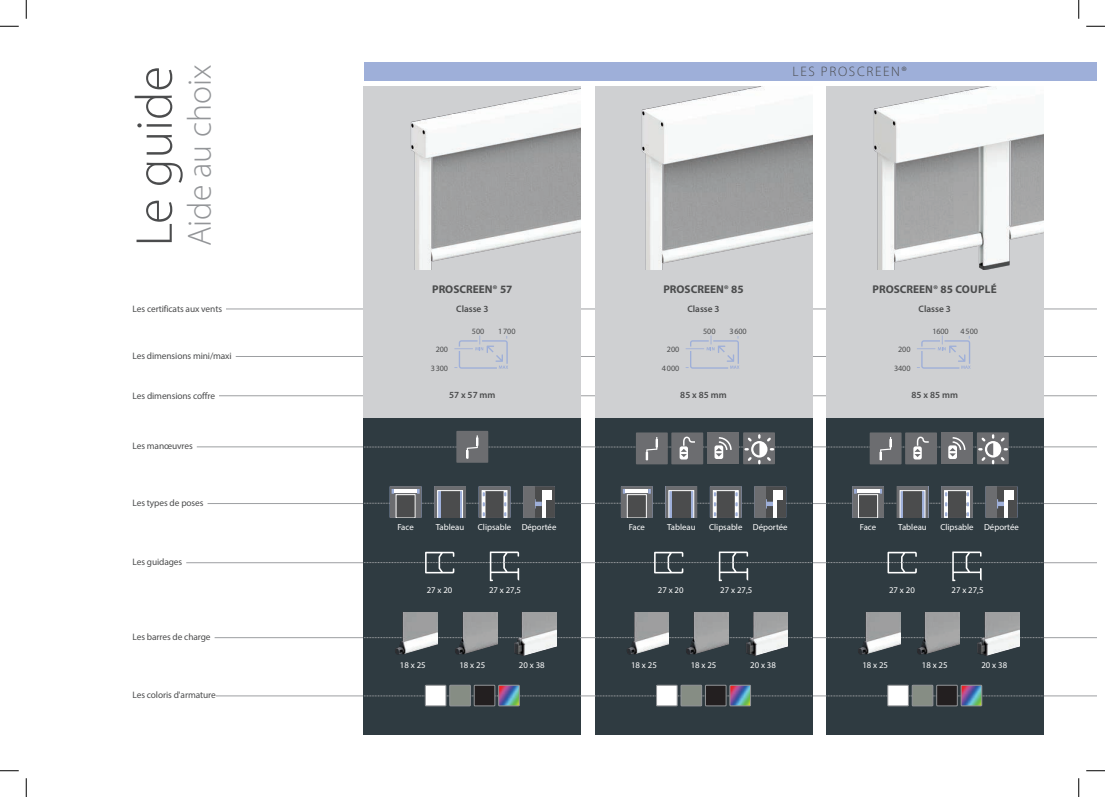
<style>
.page{position:relative;width:1105px;height:797px;background:#fff}
.page>*{position:absolute;margin:0;border:0;box-sizing:border-box;transform-origin:0 0}
.t1{font:300 52.25px "Myriad Pro";color:#4b4c4d}
.t2{font:300 33.62px "Myriad Pro";color:#939598}
.t3{font:300 13.75px "Myriad Pro";letter-spacing:.12em;color:#4b4c4d}
.t4{font:700 11.25px "Myriad Pro";color:#4b4c4d}
.t5{font:9.38px "Myriad Pro";letter-spacing:-.01em;color:#4b4c4d}
.t6{font:600 9.38px "Myriad Pro";color:#4b4c4d}
.t7{font:8.75px "Myriad Pro";color:#fff}
.t8{font:8.12px "Myriad Pro";letter-spacing:-.01em;color:#4b4c4d}
</style>
<div class="page">
<hr style="left:160px;top:309px;width:936px;height:1px;background:#9d9fa2">
<hr style="left:160px;top:356px;width:936px;height:1px;background:#9d9fa2">
<hr style="left:160px;top:395px;width:936px;height:1px;background:#9d9fa2">
<hr style="left:160px;top:446px;width:936px;height:1px;background:#9d9fa2">
<hr style="left:160px;top:503px;width:936px;height:1px;background:#9d9fa2">
<hr style="left:160px;top:562px;width:936px;height:1px;background:#9d9fa2">
<hr style="left:160px;top:637px;width:936px;height:1px;background:#9d9fa2">
<hr style="left:160px;top:695px;width:936px;height:1px;background:#9d9fa2">
<div style="left:364px;top:417px;width:217px;height:318px;background:#2f3b41"></div>
<div style="left:595px;top:417px;width:217px;height:318px;background:#2f3b41"></div>
<div style="left:826px;top:417px;width:217px;height:318px;background:#2f3b41"></div>
<div style="left:364px;top:86px;width:217px;height:331px;background:#cfd0d2"></div>
<div style="left:595px;top:86px;width:217px;height:331px;background:#cfd0d2"></div>
<div style="left:826px;top:86px;width:217px;height:331px;background:#cfd0d2"></div>
<svg style="left:454px;top:335px;width:54px;height:34px"></svg>
<svg style="left:686px;top:335px;width:53px;height:34px"></svg>
<svg style="left:917px;top:335px;width:54px;height:34px"></svg>
<svg style="left:364px;top:637px;width:217px;height:1px"></svg>
<svg style="left:595px;top:637px;width:217px;height:1px"></svg>
<svg style="left:826px;top:637px;width:217px;height:1px"></svg>
<svg style="left:364px;top:695px;width:217px;height:1px"></svg>
<svg style="left:595px;top:695px;width:217px;height:1px"></svg>
<svg style="left:826px;top:695px;width:217px;height:1px"></svg>
<svg style="left:364px;top:486px;width:217px;height:32px"></svg>
<div style="left:523px;top:486px;width:11px;height:32px;background:#6c6d70"></div>
<div style="left:542px;top:490px;width:10px;height:9px;background:#fff"></div>
<hr style="left:542px;top:499px;width:3px;height:19px;background:#fff">
<svg style="left:595px;top:486px;width:217px;height:32px"></svg>
<div style="left:754px;top:486px;width:11px;height:32px;background:#6c6d70"></div>
<div style="left:773px;top:490px;width:10px;height:9px;background:#fff"></div>
<hr style="left:773px;top:499px;width:4px;height:19px;background:#fff">
<svg style="left:826px;top:486px;width:217px;height:32px"></svg>
<div style="left:985px;top:486px;width:12px;height:32px;background:#6c6d70"></div>
<div style="left:1004px;top:490px;width:10px;height:9px;background:#fff"></div>
<hr style="left:1004px;top:499px;width:4px;height:19px;background:#fff">
<div style="left:425px;top:685px;width:21px;height:21px;background:#fff"></div>
<div style="left:425px;top:685px;width:21px;height:21px;border:1px solid #939598"></div>
<div style="left:450px;top:685px;width:20px;height:21px;background:#868d84"></div>
<div style="left:449px;top:685px;width:22px;height:21px;border:1px solid #939598"></div>
<div style="left:474px;top:685px;width:21px;height:21px;background:#231f20"></div>
<div style="left:474px;top:685px;width:21px;height:21px;border:1px solid #939598"></div>
<img style="left:500px;top:687px;width:18px;height:17px">
<div style="left:498px;top:685px;width:22px;height:21px;border:1px solid #939598"></div>
<div style="left:656px;top:685px;width:21px;height:21px;background:#fff"></div>
<div style="left:656px;top:685px;width:21px;height:21px;border:1px solid #939598"></div>
<div style="left:681px;top:685px;width:21px;height:21px;background:#868d84"></div>
<div style="left:681px;top:685px;width:21px;height:21px;border:1px solid #939598"></div>
<div style="left:705px;top:685px;width:21px;height:21px;background:#231f20"></div>
<div style="left:705px;top:685px;width:21px;height:21px;border:1px solid #939598"></div>
<img style="left:732px;top:687px;width:17px;height:17px">
<div style="left:730px;top:685px;width:21px;height:21px;border:1px solid #939598"></div>
<div style="left:888px;top:685px;width:20px;height:21px;background:#fff"></div>
<div style="left:887px;top:685px;width:22px;height:21px;border:1px solid #939598"></div>
<div style="left:912px;top:685px;width:21px;height:21px;background:#868d84"></div>
<div style="left:912px;top:685px;width:21px;height:21px;border:1px solid #939598"></div>
<div style="left:937px;top:685px;width:20px;height:21px;background:#231f20"></div>
<div style="left:936px;top:685px;width:22px;height:21px;border:1px solid #939598"></div>
<img style="left:963px;top:687px;width:17px;height:17px">
<div style="left:961px;top:685px;width:21px;height:21px;border:1px solid #939598"></div>
<div style="left:133px;top:302px;width:93px;height:16px;background:#fff"></div>
<div style="left:133px;top:348px;width:103px;height:16px;background:#fff"></div>
<div style="left:133px;top:388px;width:86px;height:16px;background:#fff"></div>
<div style="left:133px;top:438px;width:64px;height:16px;background:#fff"></div>
<div style="left:133px;top:495px;width:75px;height:16px;background:#fff"></div>
<div style="left:133px;top:554px;width:53px;height:16px;background:#fff"></div>
<div style="left:133px;top:629px;width:82px;height:16px;background:#fff"></div>
<div style="left:133px;top:687px;width:83px;height:16px;background:#fff"></div>
<img style="left:410px;top:88px;width:171px;height:182px">
<img style="left:641px;top:86px;width:171px;height:184px">
<img style="left:873px;top:86px;width:170px;height:184px">
<svg style="left:364px;top:431px;width:217px;height:32px"></svg>
<svg style="left:364px;top:551px;width:217px;height:30px"></svg>
<svg style="left:595px;top:551px;width:217px;height:30px"></svg>
<img style="left:447px;top:612px;width:50px;height:43px">
<img style="left:507px;top:612px;width:50px;height:44px">
<img style="left:388px;top:612px;width:50px;height:43px">
<img style="left:738px;top:612px;width:50px;height:44px">
<img style="left:679px;top:612px;width:49px;height:43px">
<img style="left:619px;top:612px;width:50px;height:43px">
<img style="left:969px;top:612px;width:50px;height:44px">
<img style="left:910px;top:612px;width:50px;height:43px">
<img style="left:850px;top:612px;width:50px;height:43px">
<svg style="left:826px;top:551px;width:217px;height:30px"></svg>
<div style="left:364px;top:62px;width:732px;height:18px;background:#9eafd9"></div>
<svg style="left:0;top:25px;width:19px;height:2px"></svg>
<svg style="left:1086px;top:25px;width:19px;height:2px"></svg>
<svg style="left:0;top:770px;width:19px;height:1px"></svg>
<svg style="left:1086px;top:770px;width:19px;height:1px"></svg>
<svg style="left:25px;top:0;width:2px;height:19px"></svg>
<svg style="left:25px;top:778px;width:2px;height:19px"></svg>
<svg style="left:1078px;top:0;width:1px;height:19px"></svg>
<svg style="left:1078px;top:778px;width:1px;height:19px"></svg>
<svg style="left:595px;top:432px;width:217px;height:32px"></svg>
<svg style="left:826px;top:432px;width:217px;height:32px"></svg>
<h1 class="t1" style="left:123px;top:246px;width:182px;rotate:-90deg">Le guide</h1>
<h2 class="t2" style="left:179px;top:246px;width:183px;rotate:-90deg">Aide au choix</h2>
<p class="t5" style="left:133px;top:303px;width:91px">Les certificats aux vents</p>
<p class="t5" style="left:133px;top:350px;width:101px">Les dimensions mini/maxi</p>
<p class="t5" style="left:133px;top:390px;width:84px">Les dimensions coffre</p>
<p class="t5" style="left:133px;top:440px;width:62px">Les manœuvres</p>
<p class="t5" style="left:133px;top:496px;width:73px">Les types de poses</p>
<p class="t5" style="left:133px;top:555px;width:51px">Les guidages</p>
<p class="t5" style="left:133px;top:630px;width:80px">Les barres de charge</p>
<p class="t5" style="left:133px;top:689px;width:85px">Les coloris d'armature</p>
<h3 class="t3" style="left:792px;top:63px;width:116px">LES PROSCREEN®</h3>
<p class="t4" style="left:432px;top:281px;width:82px">PROSCREEN® 57</p>
<p class="t4" style="left:663px;top:281px;width:82px">PROSCREEN® 85</p>
<p class="t4" style="left:873px;top:281px;width:126px">PROSCREEN® 85 COUPLÉ</p>
<p class="t6" style="left:456px;top:302px;width:34px">Classe 3</p>
<p class="t8" style="left:472px;top:326px;width:14px">500</p>
<p class="t8" style="left:498px;top:326px;width:19px">1700</p>
<p class="t6" style="left:687px;top:302px;width:34px">Classe 3</p>
<p class="t8" style="left:703px;top:326px;width:14px">500</p>
<p class="t8" style="left:729px;top:326px;width:19px">3600</p>
<p class="t6" style="left:919px;top:302px;width:34px">Classe 3</p>
<p class="t8" style="left:932px;top:326px;width:18px">1600</p>
<p class="t8" style="left:960px;top:326px;width:19px">4500</p>
<p class="t8" style="left:436px;top:344px;width:14px">200</p>
<p class="t8" style="left:431px;top:363px;width:19px">3300</p>
<p class="t8" style="left:667px;top:344px;width:14px">200</p>
<p class="t8" style="left:662px;top:363px;width:19px">4000</p>
<p class="t8" style="left:898px;top:344px;width:14px">200</p>
<p class="t8" style="left:894px;top:363px;width:18px">3400</p>
<p class="t6" style="left:449px;top:389px;width:48px">57 x 57 mm</p>
<p class="t6" style="left:680px;top:389px;width:48px">85 x 85 mm</p>
<p class="t6" style="left:911px;top:389px;width:48px">85 x 85 mm</p>
<p class="t7" style="left:397px;top:522px;width:18px">Face</p>
<p class="t7" style="left:436px;top:522px;width:30px">Tableau</p>
<p class="t7" style="left:478px;top:522px;width:80px">Clipsable Déportée</p>
<p class="t7" style="left:629px;top:522px;width:18px">Face</p>
<p class="t7" style="left:667px;top:522px;width:30px">Tableau</p>
<p class="t7" style="left:709px;top:522px;width:80px">Clipsable Déportée</p>
<p class="t7" style="left:860px;top:522px;width:18px">Face</p>
<p class="t7" style="left:898px;top:522px;width:30px">Tableau</p>
<p class="t7" style="left:940px;top:522px;width:80px">Clipsable Déportée</p>
<p class="t7" style="left:658px;top:584px;width:27px">27 x 20</p>
<p class="t7" style="left:720px;top:584px;width:34px">27 x 27,5</p>
<p class="t7" style="left:427px;top:584px;width:27px">27 x 20</p>
<p class="t7" style="left:489px;top:584px;width:34px">27 x 27,5</p>
<p class="t7" style="left:889px;top:584px;width:27px">27 x 20</p>
<p class="t7" style="left:951px;top:584px;width:34px">27 x 27,5</p>
<p class="t7" style="left:400px;top:660px;width:27px">18 x 25</p>
<p class="t7" style="left:459px;top:660px;width:27px">18 x 25</p>
<p class="t7" style="left:519px;top:660px;width:27px">20 x 38</p>
<p class="t7" style="left:631px;top:660px;width:27px">18 x 25</p>
<p class="t7" style="left:691px;top:660px;width:27px">18 x 25</p>
<p class="t7" style="left:750px;top:660px;width:27px">20 x 38</p>
<p class="t7" style="left:862px;top:660px;width:27px">18 x 25</p>
<p class="t7" style="left:922px;top:660px;width:27px">18 x 25</p>
<p class="t7" style="left:981px;top:660px;width:27px">20 x 38</p>
</div>
